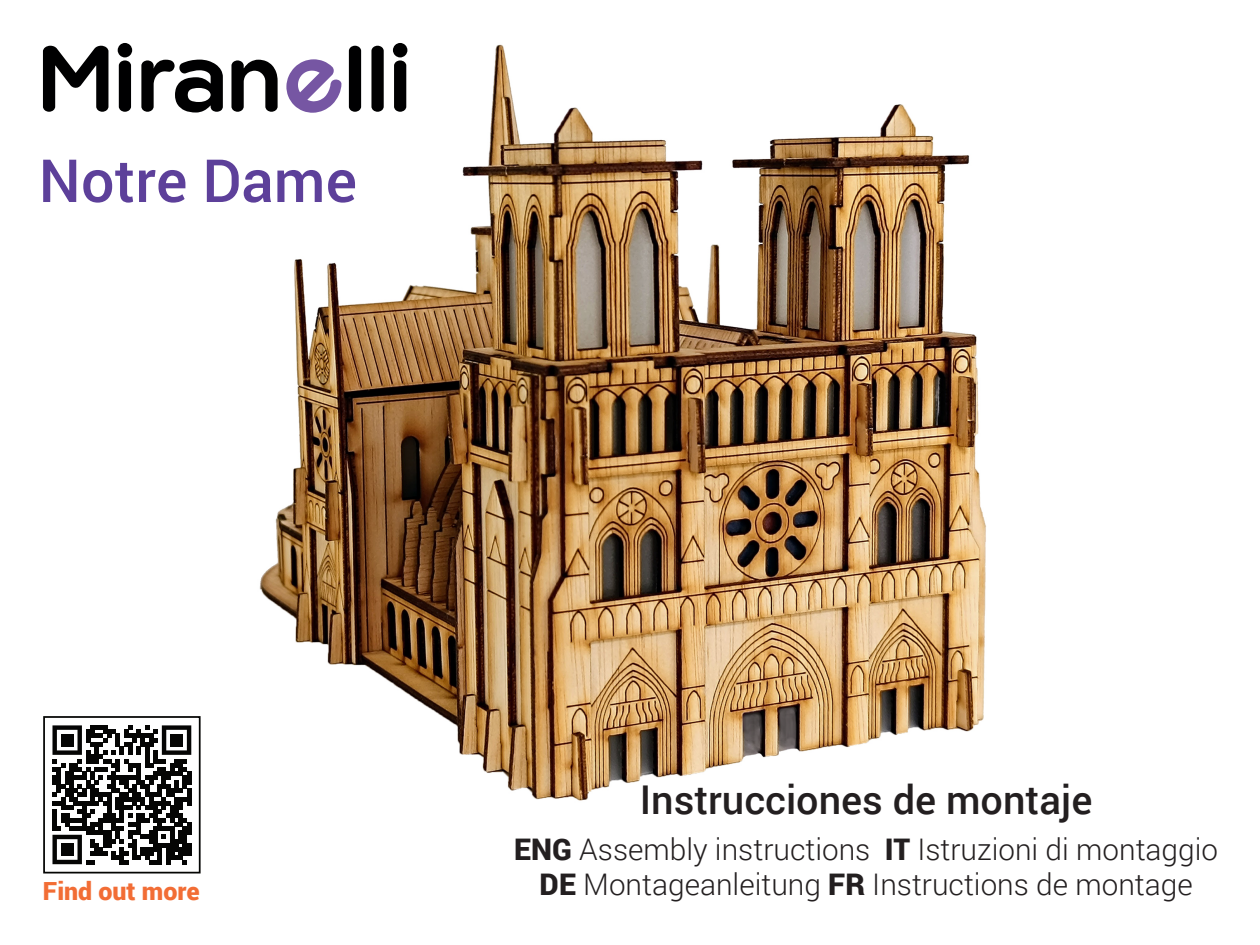
<style>
.page{position:relative;width:1260px;height:945px;background:#fff}
.page>*{position:absolute;margin:0;border:0;box-sizing:border-box;transform-origin:0 0}
.t1{font:500 59.5px "Roboto";color:#5d409a}
.t2{font:500 39.73px "Roboto";color:#231f20}
.t3{font:300 29.75px/35.7px "Roboto";color:#231f20;text-align:center}
.t4{font:900 25.03px "Roboto";color:#f26d35}
.s1{font-weight:900}
</style>
<div class="page">
<img style="left:255px;top:44px;width:731px;height:757px">
<svg style="left:43px;top:46px;width:65px;height:66px"></svg>
<svg style="left:118px;top:43px;width:14px;height:69px"></svg>
<svg style="left:141px;top:60px;width:82px;height:53px"></svg>
<svg style="left:231px;top:60px;width:47px;height:52px"></svg>
<svg style="left:286px;top:59px;width:55px;height:54px"></svg>
<svg style="left:349px;top:46px;width:12px;height:66px"></svg>
<svg style="left:371px;top:46px;width:13px;height:66px"></svg>
<svg style="left:393px;top:43px;width:14px;height:69px"></svg>
<div style="left:43px;top:716px;width:158px;height:158px;background:#fff;border:2px solid #040503"></div>
<svg style="left:52px;top:725px;width:139px;height:139px"></svg>
<div style="left:61px;top:734px;width:13px;height:12px;background:#050504"></div>
<div style="left:170px;top:734px;width:13px;height:12px;background:#050504"></div>
<div style="left:61px;top:843px;width:13px;height:13px;background:#050504"></div>
<h1 class="t1" style="left:39px;top:139px;width:320px">Notre Dame</h1>
<p class="t4" style="left:43px;top:873px;width:158px">Find out more</p>
<h2 class="t2" style="left:640px;top:772px;width:454px">Instrucciones de montaje</h2>
<p class="t3" style="left:514px;top:830px;width:705px"><span class="s1">ENG</span> Assembly instructions <span class="s1">IT</span> Istruzioni di montaggio<br><span class="s1">DE</span> Montageanleitung <span class="s1">FR</span> Instructions de montage</p>
</div>
